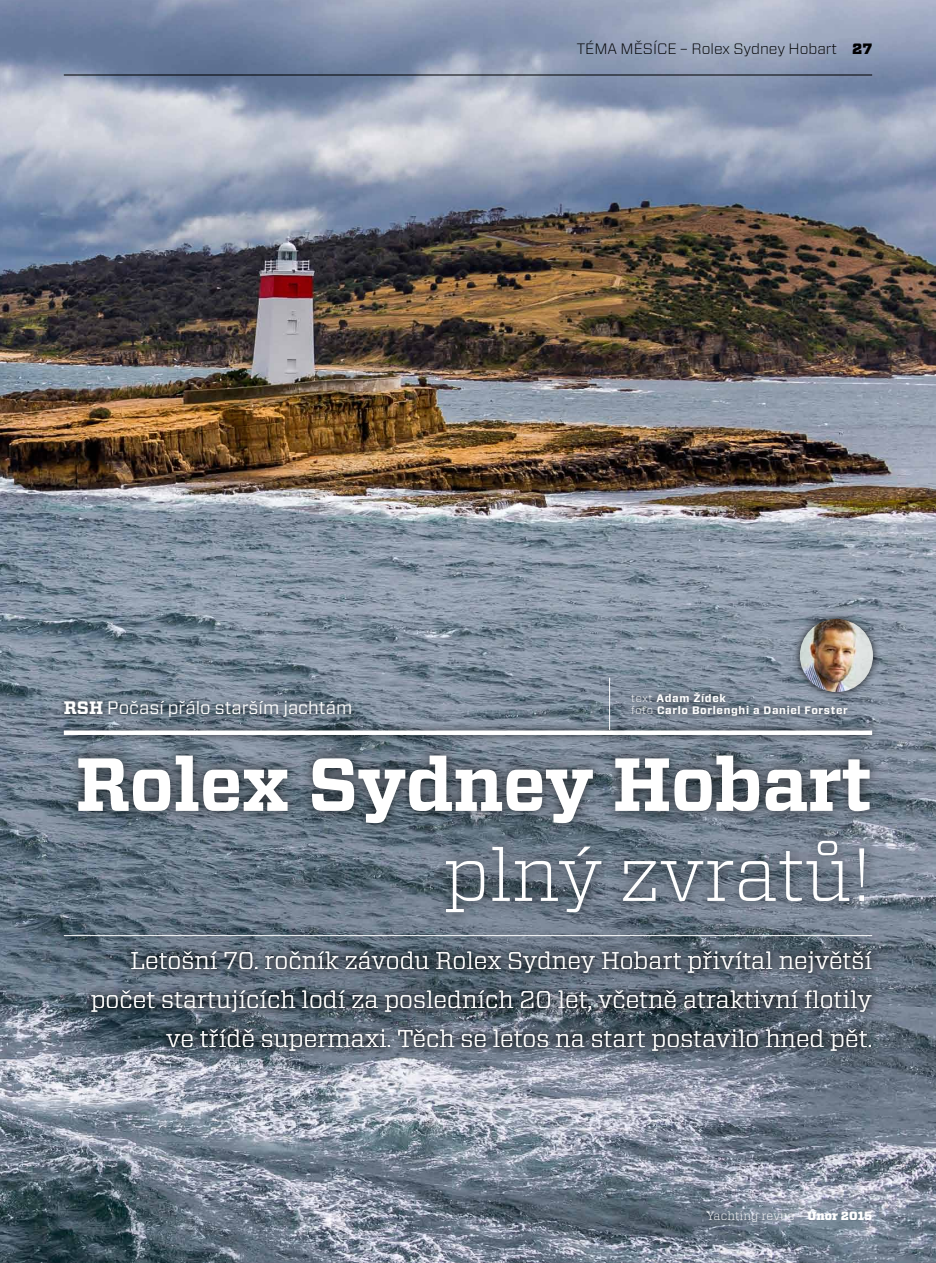
<style>
.page{position:relative;width:936px;height:1263px;background:#fff}
.page>*{position:absolute;margin:0;border:0;box-sizing:border-box;transform-origin:0 0}
.t1{font:700 75px "Vitesse";letter-spacing:-.01em;color:#fff}
.t2{font:300 75px "Vitesse";letter-spacing:-.01em;color:#fff}
.t3{font:300 24px/39px "Vitesse";color:#fff;text-align:right}
.t4{font:18px "Vitesse Sans";color:#fff}
.t5{font:300 15px "Vitesse Sans";color:#000}
.t6{font:300 12px "Vitesse";color:#fff}
.t7{font:700 10.8px "Vitesse Sans";letter-spacing:.06em;color:#fff}
.s1{font-family:"Vitesse";font-weight:900}
.s2{font-weight:300}
.s3{font-family:"Vitesse";font-weight:700}
.s4{font-weight:900}
</style>
<div class="page">
<img style="left:0;top:0;width:935px;height:1263px">
<div style="left:65px;top:741px;width:818px;height:185px;background:#000;opacity:.75"></div>
<div style="left:58px;top:927px;width:820px;height:17px;background:#000;opacity:.75"></div>
<hr style="left:64px;top:935px;width:808px;height:1px;background:#fff">
<div style="left:624px;top:684px;width:231px;height:39px;background:#000;opacity:.75"></div>
<div style="left:57px;top:693px;width:301px;height:31px;background:#000;opacity:.75"></div>
<div style="left:56px;top:722px;width:824px;height:21px;background:#000;opacity:.75"></div>
<div style="left:64px;top:730px;width:808px;height:5px;background:#fff"></div>
<div style="left:611px;top:682px;width:17px;height:64px;background:#000;opacity:.75"></div>
<hr style="left:609px;top:678px;width:1px;height:52px;background:#fff">
<div style="left:791px;top:611px;width:90px;height:89px;background:#000;opacity:.75"></div>
<img style="left:799px;top:619px;width:74px;height:73px;border-radius:37px">
<hr style="left:64px;top:75px;width:808px;height:1px;background:#000">
<div style="left:84px;top:943px;width:795px;height:116px;background:#000;opacity:.75"></div>
<p class="t5" style="left:576px;top:38px;width:297px">TÉMA MĚSÍCE – Rolex Sydney Hobart <span class="s1">27</span></p>
<p class="t7" style="left:631px;top:691px;width:96px"><span class="s2">text</span> Adam Žídek</p>
<p class="t4" style="left:64px;top:696px;width:290px"><span class="s3">RSH</span> Počasí přálo starším jachtám</p>
<p class="t7" style="left:631px;top:703px;width:218px"><span class="s2">foto</span> Carlo Borlenghi a Daniel Forster</p>
<h1 class="t1" style="left:76px;top:735px;width:798px">Rolex Sydney Hobart</h1>
<h1 class="t2" style="left:443px;top:823px;width:430px">plný zvratů!</h1>
<p class="t3" style="left:91px;top:940px;width:782px">Letošní 70. ročník závodu Rolex Sydney Hobart přivítal největší počet startujících lodí za posledních 20 let, včetně atraktivní flotily ve třídě supermaxi. Těch se letos na start postavilo hned pět.</p>
<p class="t6" style="left:706px;top:1208px;width:167px">Yachting revue – <span class="s4">Únor 2015</span></p>
</div>
